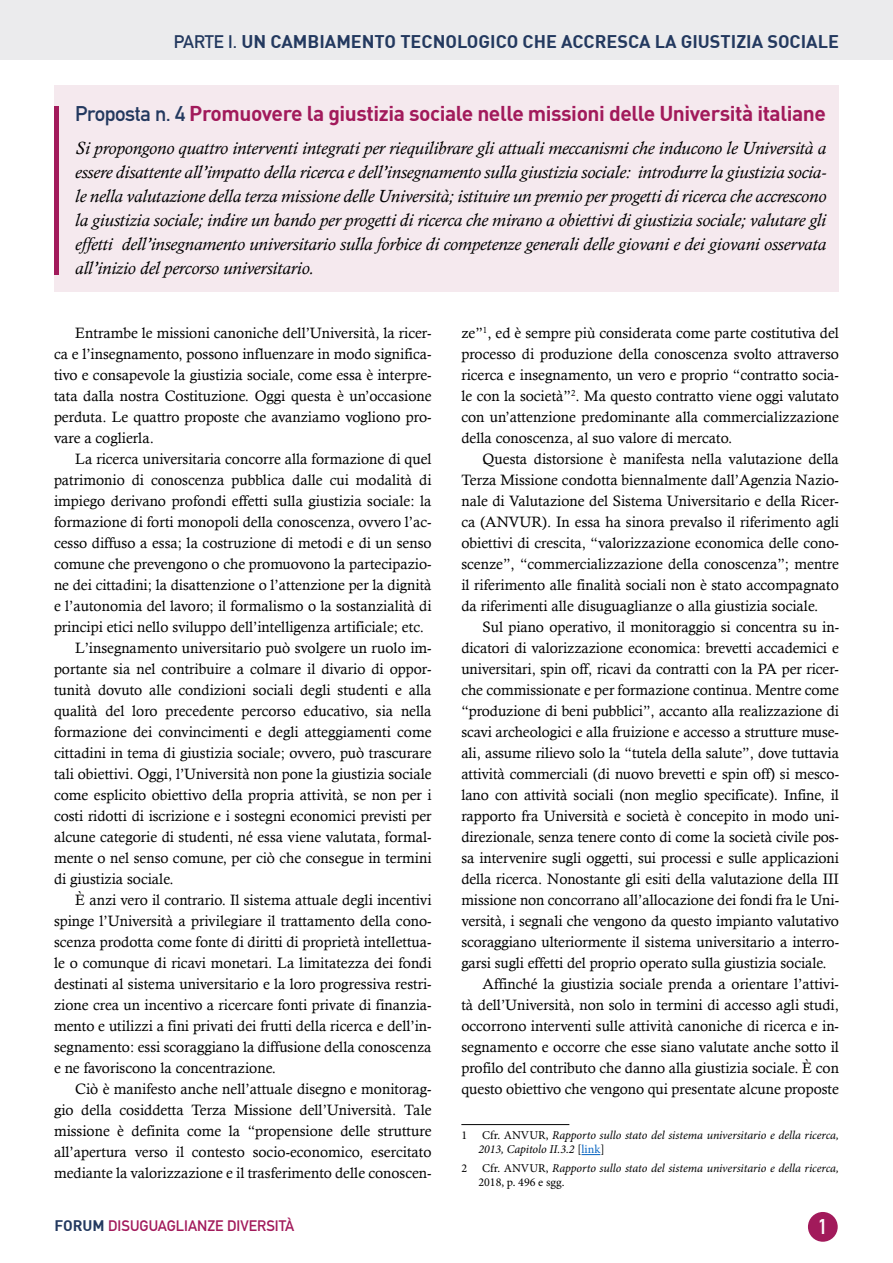
<style>
.page{position:relative;width:893px;height:1263px;background:#fff}
.page>*{position:absolute;margin:0;border:0;box-sizing:border-box;transform-origin:0 0}
.t1{font:700 21px "DIN";letter-spacing:-.02em;color:#a21a5b}
.t2{font:21px "DIN Engschrift Std";color:#fff}
.t3{font:italic 18px/24px "Calisto";color:#000;text-align:justify}
.t4{font:700 18px "DIN";color:#23395f}
.t5{font:15px/21px "Calisto";color:#000;text-align:justify}
.t6{font:15px "DIN Mittelschrift Std";color:#a21a5b}
.t7{font:italic 12px/14.4px "Minion Pro";letter-spacing:-.005em;color:#000}
.s1{font-family:"DIN Mittelschrift Std";font-weight:400}
.s2{font-family:"DIN Mittelschrift Std";font-weight:400;color:#23395f}
.s3{font-style:normal}
.s4{font-style:normal;color:#0563c1}
.s5{font-family:"DIN";font-weight:700;color:#23395f}
</style>
<div class="page">
<div style="left:0;top:0;width:893px;height:60px;background:#ebebed"></div>
<div style="left:808px;top:1212px;width:30px;height:30px;background:#a21a5b;border-radius:50%"></div>
<div style="left:54px;top:85px;width:785px;height:206px;background:#f5e9ee"></div>
<hr style="left:54px;top:106px;width:4px;height:169px;background:#a21a5b">
<hr style="left:461px;top:1124px;width:108px;height:1px;background:#000">
<svg style="left:581px;top:1154px;width:19px;height:1px"></svg>
<p class="t4" style="left:174px;top:30px;width:667px"><span class="s1">PARTE I.</span> UN CAMBIAMENTO TECNOLOGICO CHE ACCRESCA LA GIUSTIZIA SOCIALE</p>
<h1 class="t1" style="left:75px;top:100px;width:752px"><span class="s2">Proposta n. 4</span> Promuovere la giustizia sociale nelle missioni delle Università italiane</h1>
<p class="t3" style="left:75px;top:136px;width:752px">Si propongono quattro interventi integrati per riequilibrare gli attuali meccanismi che inducono le Università a essere disattente all’impatto della ricerca e dell’insegnamento sulla giustizia sociale: introdurre la giustizia socia&shy;le nella valutazione della terza missione delle Università; istituire un premio per progetti di ricerca che accrescono la giustizia sociale; indire un bando per progetti di ricerca che mirano a obiettivi di giustizia sociale; valutare gli effetti dell’insegnamento universitario sulla forbice di competenze generali delle giovani e dei giovani osservata all’inizio del percorso universitario.</p>
<p class="t5" style="left:54px;top:322px;width:379px;text-indent:21px">Entrambe le missioni canoniche dell’Università, la ricer&shy;ca e l’insegnamento, possono influenzare in modo significa&shy;tivo e consapevole la giustizia sociale, come essa è interpre&shy;tata dalla nostra Costituzione. Oggi questa è un’occasione perduta. Le quattro proposte che avanziamo vogliono pro&shy;vare a coglierla.</p>
<p class="t5" style="left:75px;top:448px;width:358px">La ricerca universitaria concorre alla formazione di quel</p>
<p class="t5" style="left:54px;top:469px;width:379px">patrimonio di conoscenza pubblica dalle cui modalità di</p>
<p class="t5" style="left:54px;top:490px;width:379px">impiego derivano profondi effetti sulla giustizia sociale: la</p>
<p class="t5" style="left:54px;top:511px;width:379px">formazione di forti monopoli della conoscenza, ovvero l’ac-</p>
<p class="t5" style="left:54px;top:532px;width:379px">cesso diffuso a essa; la costruzione di metodi e di un senso</p>
<p class="t5" style="left:54px;top:553px;width:379px">comune che prevengono o che promuovono la partecipazio-</p>
<p class="t5" style="left:54px;top:574px;width:379px">ne dei cittadini; la disattenzione o l’attenzione per la dignità</p>
<p class="t5" style="left:54px;top:595px;width:379px">e l’autonomia del lavoro; il formalismo o la sostanzialità di</p>
<p class="t5" style="left:54px;top:616px;width:371px">principi etici nello sviluppo dell’intelligenza artificiale; etc.</p>
<p class="t5" style="left:75px;top:637px;width:358px">L’insegnamento universitario può svolgere un ruolo im-</p>
<p class="t5" style="left:54px;top:658px;width:379px">portante sia nel contribuire a colmare il divario di oppor-</p>
<p class="t5" style="left:54px;top:679px;width:379px">tunità dovuto alle condizioni sociali degli studenti e alla</p>
<p class="t5" style="left:54px;top:700px;width:379px">qualità del loro precedente percorso educativo, sia nella</p>
<p class="t5" style="left:54px;top:721px;width:379px">formazione dei convincimenti e degli atteggiamenti come</p>
<p class="t5" style="left:54px;top:742px;width:379px">cittadini in tema di giustizia sociale; ovvero, può trascurare</p>
<p class="t5" style="left:54px;top:763px;width:379px">tali obiettivi. Oggi, l’Università non pone la giustizia sociale</p>
<p class="t5" style="left:54px;top:784px;width:379px">come esplicito obiettivo della propria attività, se non per i</p>
<p class="t5" style="left:54px;top:805px;width:379px">costi ridotti di iscrizione e i sostegni economici previsti per</p>
<p class="t5" style="left:54px;top:826px;width:379px">alcune categorie di studenti, né essa viene valutata, formal-</p>
<p class="t5" style="left:54px;top:847px;width:379px">mente o nel senso comune, per ciò che consegue in termini</p>
<p class="t5" style="left:54px;top:868px;width:121px">di giustizia sociale.</p>
<p class="t5" style="left:75px;top:889px;width:358px">È anzi vero il contrario. Il sistema attuale degli incentivi</p>
<p class="t5" style="left:54px;top:910px;width:379px">spinge l’Università a privilegiare il trattamento della cono-</p>
<p class="t5" style="left:54px;top:931px;width:379px">scenza prodotta come fonte di diritti di proprietà intellettua-</p>
<p class="t5" style="left:54px;top:952px;width:379px">le o comunque di ricavi monetari. La limitatezza dei fondi</p>
<p class="t5" style="left:54px;top:973px;width:379px">destinati al sistema universitario e la loro progressiva restri-</p>
<p class="t5" style="left:54px;top:994px;width:379px">zione crea un incentivo a ricercare fonti private di finanzia-</p>
<p class="t5" style="left:54px;top:1015px;width:379px">mento e utilizzi a fini privati dei frutti della ricerca e dell’in-</p>
<p class="t5" style="left:54px;top:1036px;width:379px">segnamento: essi scoraggiano la diffusione della conoscenza</p>
<p class="t5" style="left:54px;top:1057px;width:224px">e ne favoriscono la concentrazione.</p>
<p class="t5" style="left:75px;top:1078px;width:358px">Ciò è manifesto anche nell’attuale disegno e monitorag-</p>
<p class="t5" style="left:54px;top:1099px;width:379px">gio della cosiddetta Terza Missione dell’Università. Tale</p>
<p class="t5" style="left:54px;top:1120px;width:379px">missione è definita come la “propensione delle strutture</p>
<p class="t5" style="left:54px;top:1141px;width:379px">all’apertura verso il contesto socio-economico, esercitato</p>
<p class="t5" style="left:54px;top:1162px;width:379px">mediante la valorizzazione e il trasferimento delle conoscen-</p>
<p class="t5" style="left:461px;top:322px;width:379px">ze”<sup>1</sup>, ed è sempre più considerata come parte costitutiva del processo di produzione della conoscenza svolto attraverso ricerca e insegnamento, un vero e proprio “contratto socia&shy;le con la società”<sup>2</sup>. Ma questo contratto viene oggi valutato con un’attenzione predominante alla commercializzazione della conoscenza, al suo valore di mercato.</p>
<p class="t5" style="left:461px;top:448px;width:379px;text-indent:21px">Questa distorsione è manifesta nella valutazione della Terza Missione condotta biennalmente dall’Agenzia Nazio&shy;nale di Valutazione del Sistema Universitario e della Ricer&shy;ca (ANVUR). In essa ha sinora prevalso il riferimento agli obiettivi di crescita, “valorizzazione economica delle cono&shy;scenze”, “commercializzazione della conoscenza”; mentre il riferimento alle finalità sociali non è stato accompagnato da riferimenti alle disuguaglianze o alla giustizia sociale.</p>
<p class="t5" style="left:483px;top:616px;width:358px">Sul piano operativo, il monitoraggio si concentra su in-</p>
<p class="t5" style="left:461px;top:637px;width:379px">dicatori di valorizzazione economica: brevetti accademici e</p>
<p class="t5" style="left:461px;top:658px;width:379px">universitari, spin off, ricavi da contratti con la PA per ricer-</p>
<p class="t5" style="left:461px;top:679px;width:379px">che commissionate e per formazione continua. Mentre come</p>
<p class="t5" style="left:461px;top:700px;width:379px">“produzione di beni pubblici”, accanto alla realizzazione di</p>
<p class="t5" style="left:461px;top:721px;width:379px">scavi archeologici e alla fruizione e accesso a strutture muse-</p>
<p class="t5" style="left:461px;top:742px;width:379px">ali, assume rilievo solo la “tutela della salute”, dove tuttavia</p>
<p class="t5" style="left:461px;top:763px;width:379px">attività commerciali (di nuovo brevetti e spin off) si mesco-</p>
<p class="t5" style="left:461px;top:784px;width:379px">lano con attività sociali (non meglio specificate). Infine, il</p>
<p class="t5" style="left:461px;top:805px;width:379px">rapporto fra Università e società è concepito in modo uni-</p>
<p class="t5" style="left:461px;top:826px;width:379px">direzionale, senza tenere conto di come la società civile pos-</p>
<p class="t5" style="left:461px;top:847px;width:379px">sa intervenire sugli oggetti, sui processi e sulle applicazioni</p>
<p class="t5" style="left:461px;top:868px;width:379px">della ricerca. Nonostante gli esiti della valutazione della III</p>
<p class="t5" style="left:461px;top:889px;width:379px">missione non concorrano all’allocazione dei fondi fra le Uni-</p>
<p class="t5" style="left:461px;top:910px;width:379px">versità, i segnali che vengono da questo impianto valutativo</p>
<p class="t5" style="left:461px;top:931px;width:379px">scoraggiano ulteriormente il sistema universitario a interro-</p>
<p class="t5" style="left:461px;top:952px;width:367px">garsi sugli effetti del proprio operato sulla giustizia sociale.</p>
<p class="t5" style="left:483px;top:973px;width:358px">Affinché la giustizia sociale prenda a orientare l’attivi-</p>
<p class="t5" style="left:461px;top:994px;width:379px">tà dell’Università, non solo in termini di accesso agli studi,</p>
<p class="t5" style="left:461px;top:1015px;width:379px">occorrono interventi sulle attività canoniche di ricerca e in-</p>
<p class="t5" style="left:461px;top:1036px;width:379px">segnamento e occorre che esse siano valutate anche sotto il</p>
<p class="t5" style="left:461px;top:1057px;width:379px">profilo del contributo che danno alla giustizia sociale. È con</p>
<p class="t5" style="left:461px;top:1078px;width:379px">questo obiettivo che vengono qui presentate alcune proposte</p>
<p class="t7" style="left:478px;top:1128px;width:362px;text-indent:-17px"><span class="s3">1 Cfr. ANVUR,</span> Rapporto sullo stato del sistema universitario e della ricerca,<br>2013, Capitolo II.3.2 <span class="s3">[</span><span class="s4">link</span><span class="s3">]</span></p>
<p class="t7" style="left:478px;top:1161px;width:362px;text-indent:-17px"><span class="s3">2 Cfr. ANVUR,</span> Rapporto sullo stato del sistema universitario e della ricerca,<br><span class="s3">2018, p. 496 e sgg.</span></p>
<p class="t6" style="left:54px;top:1217px;width:241px"><span class="s5">FORUM</span> DISUGUAGLIANZE DIVERSITÀ</p>
<h1 class="t2" style="left:819px;top:1214px;width:9px">1</h1>
</div>
